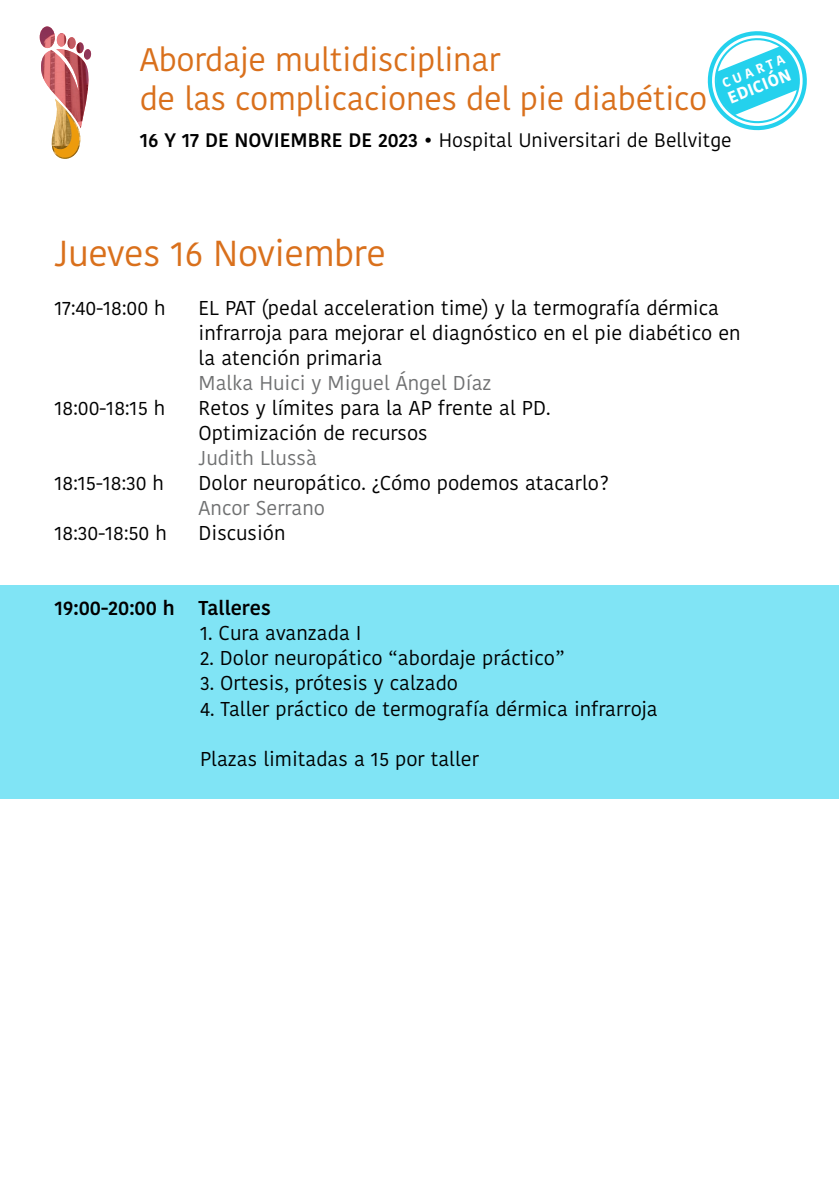
<style>
.page{position:relative;width:840px;height:1191px;background:#fff}
.page>*{position:absolute;margin:0;border:0;box-sizing:border-box;transform-origin:0 0}
.t1{font:36px "Kohinoor Telugu";letter-spacing:-.01em;color:#d9701c}
.t2{font:32.4px/39px "Kohinoor Telugu";letter-spacing:-.01em;color:#d9701c}
.t3{font:20px/25px "Kohinoor Telugu";color:#000}
.t4{font:20px "Kohinoor Telugu";color:#707172}
.t5{font:600 20px "Kohinoor Telugu";color:#000}
.t6{font:19.4px "Kohinoor Telugu";color:#000}
.t7{font:700 16.6px "Kohinoor Telugu";color:#fff}
.t8{font:700 13.2px "Kohinoor Telugu";color:#fff}
.s1{font-weight:600}
</style>
<div class="page">
<svg style="left:707px;top:31px;width:100px;height:100px"></svg>
<img style="left:40px;top:26px;width:15px;height:11px">
<img style="left:57px;top:33px;width:9px;height:4px">
<svg style="left:39px;top:37px;width:53px;height:122px"></svg>
<div style="left:0;top:585px;width:838px;height:214px;background:#80e4f5"></div>
<h2 class="t2" style="left:140px;top:41px;width:569px">Abordaje multidisciplinar<br>de las complicaciones del pie diabético</h2>
<p class="t6" style="left:140px;top:129px;width:593px"><span class="s1">16 Y 17 DE NOVIEMBRE DE 2023 •</span> Hospital Universitari de Bellvitge</p>
<p class="t8" style="left:719px;top:76px;width:68px;rotate:-22deg">CUARTA</p>
<p class="t7" style="left:724px;top:90px;width:68px;rotate:-22deg">EDICIÓN</p>
<h1 class="t1" style="left:54px;top:233px;width:333px">Jueves 16 Noviembre</h1>
<p class="t3" style="left:54px;top:296px;width:113px">17:40-18:00 h</p>
<p class="t3" style="left:198px;top:296px;width:543px">EL PAT (pedal acceleration time) y la termografía dérmica infrarroja para mejorar el diagnóstico en el pie diabético en la atención primaria</p>
<p class="t4" style="left:198px;top:372px;width:294px">Malka Huici y Miguel Ángel Díaz</p>
<p class="t3" style="left:54px;top:396px;width:112px">18:00-18:15 h</p>
<p class="t3" style="left:198px;top:396px;width:353px">Retos y límites para la AP frente al PD.<br>Optimización de recursos</p>
<p class="t4" style="left:198px;top:447px;width:120px">Judith Llussà</p>
<p class="t3" style="left:54px;top:471px;width:111px">18:15-18:30 h</p>
<p class="t3" style="left:198px;top:471px;width:411px">Dolor neuropático. ¿Cómo podemos atacarlo?</p>
<p class="t4" style="left:198px;top:497px;width:128px">Ancor Serrano</p>
<p class="t3" style="left:54px;top:521px;width:114px">18:30-18:50 h</p>
<p class="t3" style="left:198px;top:521px;width:88px">Discusión</p>
<p class="t5" style="left:54px;top:597px;width:218px">19:00-20:00 h Talleres</p>
<p class="t3" style="left:200px;top:621px;width:163px">1. Cura avanzada I</p>
<p class="t3" style="left:200px;top:646px;width:365px">2. Dolor neuropático “abordaje práctico”</p>
<p class="t3" style="left:200px;top:671px;width:259px">3. Ortesis, prótesis y calzado</p>
<p class="t3" style="left:200px;top:696px;width:459px">4. Taller práctico de termografía dérmica infrarroja</p>
<p class="t3" style="left:200px;top:746px;width:280px">Plazas limitadas a 15 por taller</p>
</div>
